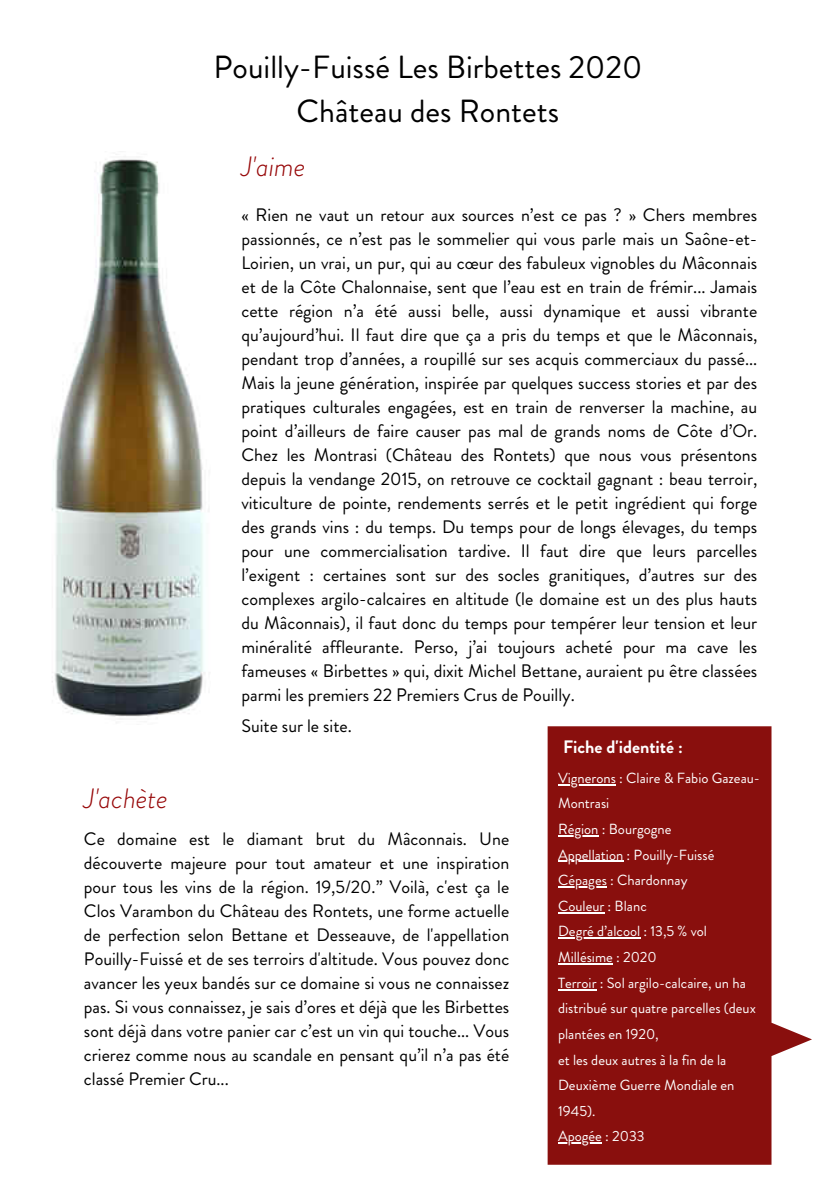
<style>
.page{position:relative;width:839px;height:1191px;background:#fff}
.page>*{position:absolute;margin:0;border:0;box-sizing:border-box;transform-origin:0 0}
.t1{font:32px/43.6px "Brandon Grotesque";color:#000;text-align:center}
.t2{font:italic 300 28px "Brandon Grotesque";color:#960607}
.t3{font:18px/24px "Brandon Grotesque";color:#000;text-align:justify}
.t4{font:700 18px "Brandon Grotesque";color:#fff}
.t5{font:14.6px/25.6px "Brandon Grotesque";color:#fff}
</style>
<div class="page">
<svg style="left:547px;top:726px;width:265px;height:439px;background:#9b3432"></svg>
<img style="left:52px;top:159px;width:153px;height:561px">
<hr style="left:558px;top:784px;width:58px;height:1px;background:#fff">
<hr style="left:558px;top:835px;width:40px;height:1px;background:#fff">
<hr style="left:558px;top:861px;width:65px;height:1px;background:#fff">
<hr style="left:558px;top:886px;width:49px;height:2px;background:#fff">
<hr style="left:558px;top:912px;width:46px;height:1px;background:#fff">
<hr style="left:558px;top:938px;width:82px;height:1px;background:#fff">
<hr style="left:558px;top:963px;width:55px;height:2px;background:#fff">
<hr style="left:558px;top:989px;width:38px;height:1px;background:#fff">
<hr style="left:558px;top:1143px;width:44px;height:1px;background:#fff">
<h1 class="t1" style="left:213px;top:46px;width:430px">Pouilly-Fuissé Les Birbettes 2020<br>Château des Rontets</h1>
<h2 class="t2" style="left:241px;top:147px;width:65px">J'aime</h2>
<p class="t3" style="left:241px;top:203px;width:517px">« Rien ne vaut un retour aux sources n’est ce pas ? » Chers membres passionnés, ce n’est pas le sommelier qui vous parle mais un Saône-et-Loirien, un vrai, un pur, qui au cœur des fabuleux vignobles du Mâconnais et de la Côte Chalonnaise, sent que l’eau est en train de frémir... Jamais cette région n’a été aussi belle, aussi dynamique et aussi vibrante qu’aujourd’hui. Il faut dire que ça a pris du temps et que le Mâconnais, pendant trop d’années, a roupillé sur ses acquis commerciaux du passé...<br>Mais la jeune génération, inspirée par quelques success stories et par des pratiques culturales engagées, est en train de renverser la machine, au point d’ailleurs de faire causer pas mal de grands noms de Côte d’Or.<br>Chez les Montrasi (Château des Rontets) que nous vous présentons depuis la vendange 2015, on retrouve ce cocktail gagnant : beau terroir, viticulture de pointe, rendements serrés et le petit ingrédient qui forge des grands vins : du temps. Du temps pour de longs élevages, du temps pour une commercialisation tardive. Il faut dire que leurs parcelles l’exigent : certaines sont sur des socles granitiques, d’autres sur des complexes argilo-calcaires en altitude (le domaine est un des plus hauts du Mâconnais), il faut donc du temps pour tempérer leur tension et leur minéralité affleurante. Perso, j’ai toujours acheté pour ma cave les fameuses « Birbettes » qui, dixit Michel Bettane, auraient pu être classées parmi les premiers 22 Premiers Crus de Pouilly.</p>
<p class="t3" style="left:241px;top:714px;width:112px">Suite sur le site.</p>
<h2 class="t2" style="left:84px;top:779px;width:85px">J'achète</h2>
<p class="t3" style="left:84px;top:827px;width:427px">Ce domaine est le diamant brut du Mâconnais. Une découverte majeure pour tout amateur et une inspiration pour tous les vins de la région. 19,5/20.” Voilà, c'est ça le Clos Varambon du Château des Rontets, une forme actuelle de perfection selon Bettane et Desseauve, de l'appellation Pouilly-Fuissé et de ses terroirs d'altitude. Vous pouvez donc avancer les yeux bandés sur ce domaine si vous ne connaissez pas. Si vous connaissez, je sais d’ores et déjà que les Birbettes sont déjà dans votre panier car c’est un vin qui touche... Vous crierez comme nous au scandale en pensant qu’il n’a pas été classé Premier Cru...</p>
<p class="t4" style="left:563px;top:734px;width:121px">Fiche d'identité :</p>
<p class="t5" style="left:558px;top:765px;width:203px">Vignerons : Claire &amp; Fabio Gazeau-<br>Montrasi<br>Région : Bourgogne<br>Appellation : Pouilly-Fuissé<br>Cépages : Chardonnay<br>Couleur : Blanc<br>Degré d’alcool : 13,5 % vol<br>Millésime : 2020<br>Terroir : Sol argilo-calcaire, un ha distribué sur quatre parcelles (deux plantées en 1920,<br>et les deux autres à la fin de la<br>Deuxième Guerre Mondiale en<br>1945).<br>Apogée : 2033</p>
</div>
